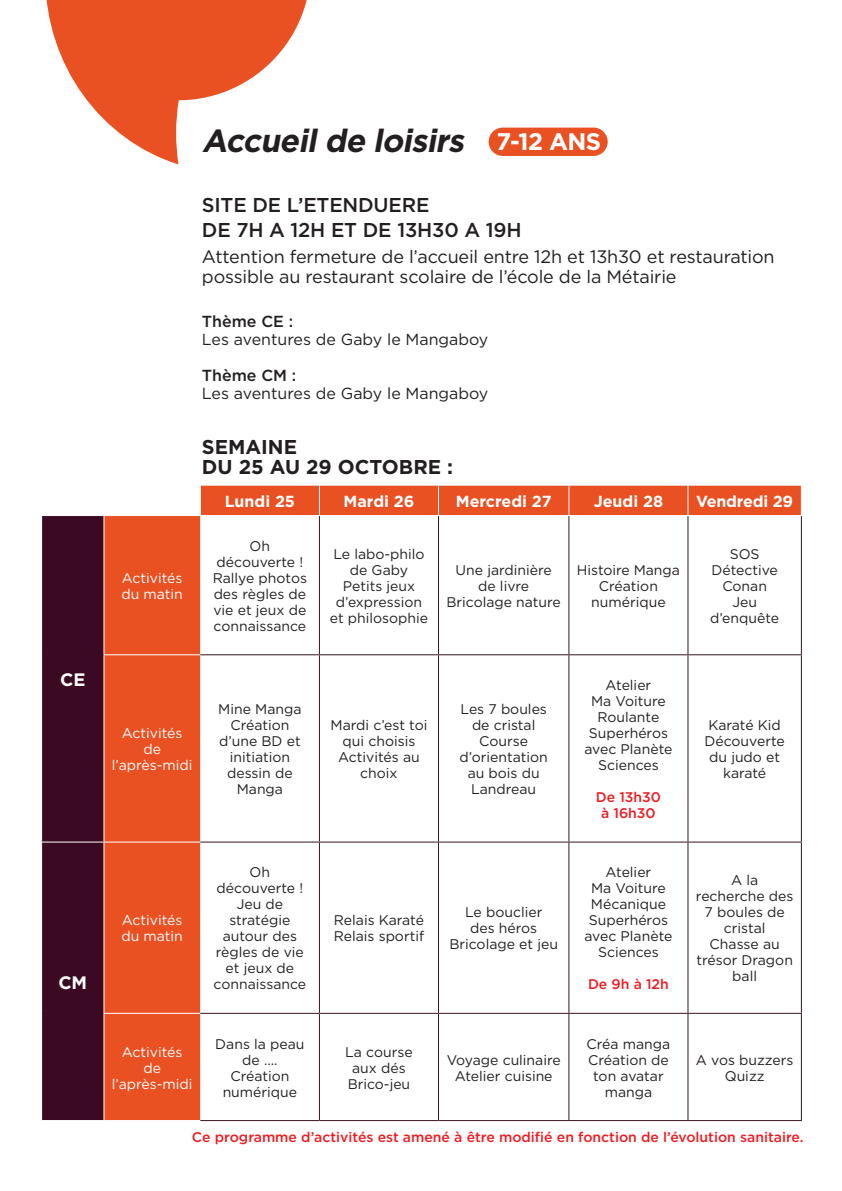
<style>
.page{position:relative;width:842px;height:1191px;background:#fff}
.page>*{position:absolute;margin:0;border:0;box-sizing:border-box;transform-origin:0 0}
.t1{font:italic 700 32px "Gotham";color:#231f20}
.t2{font:700 24px "Gotham";color:#fff}
.t3{font:500 20px "Gotham";letter-spacing:-.01em;color:#231f20}
.t4{font:700 20px "Gotham";color:#231f20}
.t5{font:18px/20px "Gotham";letter-spacing:-.01em;color:#231f20}
.t6{font:700 18px "Gotham";color:#fff}
.t7{font:16px "Gotham";color:#231f20}
.t8{font:700 16px "Gotham";color:#fff}
.t9{font:500 16px "Gotham";color:#231f20}
.t10{font:14px/16px "Gotham";color:#231f20;text-align:center}
.t11{font:500 14px "Gotham";color:#ee1d23}
.t12{font:14px "Gotham";color:#fff}
</style>
<div class="page">
<div style="left:489px;top:128px;width:119px;height:28px;background:#e95123;border-radius:14px"></div>
<div style="left:104px;top:485px;width:697px;height:635px;background:#e95123"></div>
<div style="left:42px;top:516px;width:61px;height:604px;background:#3b0921"></div>
<svg style="left:200px;top:516px;width:601px;height:604px"></svg>
<hr style="left:200px;top:485px;width:1px;height:30px;background:#fff">
<hr style="left:319px;top:485px;width:1px;height:30px;background:#fff">
<hr style="left:438px;top:485px;width:1px;height:30px;background:#fff">
<hr style="left:568px;top:485px;width:1px;height:30px;background:#fff">
<hr style="left:687px;top:485px;width:1px;height:30px;background:#fff">
<hr style="left:200px;top:515px;width:119px;height:1px;background:#fff">
<hr style="left:319px;top:515px;width:119px;height:1px;background:#fff">
<hr style="left:438px;top:515px;width:131px;height:1px;background:#fff">
<hr style="left:569px;top:515px;width:119px;height:1px;background:#fff">
<hr style="left:688px;top:515px;width:114px;height:1px;background:#fff">
<hr style="left:104px;top:515px;width:96px;height:1px;background:#fff">
<hr style="left:103px;top:654px;width:97px;height:1px;background:#fff">
<hr style="left:41px;top:841px;width:63px;height:1px;background:#fff">
<hr style="left:104px;top:841px;width:96px;height:1px;background:#fff">
<hr style="left:103px;top:1012px;width:97px;height:1px;background:#fff">
<hr style="left:319px;top:516px;width:1px;height:138px;background:#35161c">
<hr style="left:438px;top:516px;width:1px;height:138px;background:#35161c">
<hr style="left:568px;top:516px;width:1px;height:138px;background:#35161c">
<hr style="left:687px;top:516px;width:1px;height:138px;background:#35161c">
<hr style="left:801px;top:516px;width:1px;height:138px;background:#35161c">
<hr style="left:319px;top:655px;width:1px;height:186px;background:#35161c">
<hr style="left:200px;top:654px;width:119px;height:1px;background:#35161c">
<hr style="left:319px;top:654px;width:119px;height:1px;background:#35161c">
<hr style="left:438px;top:654px;width:131px;height:1px;background:#35161c">
<hr style="left:569px;top:654px;width:119px;height:1px;background:#35161c">
<hr style="left:438px;top:655px;width:1px;height:186px;background:#35161c">
<hr style="left:568px;top:655px;width:1px;height:186px;background:#35161c">
<hr style="left:687px;top:655px;width:1px;height:186px;background:#35161c">
<hr style="left:688px;top:654px;width:114px;height:1px;background:#35161c">
<hr style="left:801px;top:655px;width:1px;height:186px;background:#35161c">
<hr style="left:319px;top:842px;width:1px;height:170px;background:#35161c">
<hr style="left:200px;top:841px;width:119px;height:1px;background:#35161c">
<hr style="left:319px;top:841px;width:119px;height:1px;background:#35161c">
<hr style="left:438px;top:841px;width:131px;height:1px;background:#35161c">
<hr style="left:569px;top:841px;width:119px;height:1px;background:#35161c">
<hr style="left:438px;top:842px;width:1px;height:170px;background:#35161c">
<hr style="left:568px;top:842px;width:1px;height:170px;background:#35161c">
<hr style="left:687px;top:842px;width:1px;height:170px;background:#35161c">
<hr style="left:688px;top:841px;width:114px;height:1px;background:#35161c">
<hr style="left:801px;top:842px;width:1px;height:170px;background:#35161c">
<hr style="left:319px;top:1013px;width:1px;height:107px;background:#35161c">
<hr style="left:200px;top:1012px;width:119px;height:1px;background:#35161c">
<hr style="left:319px;top:1012px;width:119px;height:1px;background:#35161c">
<hr style="left:438px;top:1012px;width:131px;height:1px;background:#35161c">
<hr style="left:569px;top:1012px;width:119px;height:1px;background:#35161c">
<hr style="left:438px;top:1013px;width:1px;height:107px;background:#35161c">
<hr style="left:568px;top:1013px;width:1px;height:107px;background:#35161c">
<hr style="left:687px;top:1013px;width:1px;height:107px;background:#35161c">
<hr style="left:688px;top:1012px;width:114px;height:1px;background:#35161c">
<hr style="left:801px;top:1013px;width:1px;height:107px;background:#35161c">
<hr style="left:200px;top:1120px;width:119px;height:1px;background:#35161c">
<hr style="left:319px;top:1120px;width:119px;height:1px;background:#35161c">
<hr style="left:438px;top:1120px;width:131px;height:1px;background:#35161c">
<hr style="left:569px;top:1120px;width:119px;height:1px;background:#35161c">
<hr style="left:688px;top:1120px;width:114px;height:1px;background:#35161c">
<svg style="left:46px;top:0;width:261px;height:164px;fill:#e95123"></svg>
<p class="t6" style="left:60px;top:667px;width:27px">CE</p>
<p class="t6" style="left:58px;top:970px;width:30px">CM</p>
<p class="t1" style="left:202px;top:119px;width:271px">Accueilde loisirs</p>
<p class="t2" style="left:497px;top:126px;width:106px">7-12 ANS</p>
<p class="t3" style="left:202px;top:191px;width:229px">SITE DE L’ETENDUERE</p>
<p class="t3" style="left:202px;top:217px;width:321px">DE 7H A 12H ET DE 13H30 A 19H</p>
<p class="t5" style="left:202px;top:246px;width:574px">Attention fermeture de l’accueil entre 12h et 13h30 et restauration possible au restaurant scolaire de l’école de la Métairie</p>
<p class="t9" style="left:202px;top:311px;width:93px">Thème CE :</p>
<p class="t7" style="left:202px;top:329px;width:288px">Les aventures de Gaby le Mangaboy</p>
<p class="t9" style="left:202px;top:365px;width:96px">Thème CM :</p>
<p class="t7" style="left:202px;top:383px;width:288px">Les aventures de Gaby le Mangaboy</p>
<p class="t4" style="left:202px;top:433px;width:97px">SEMAINE</p>
<p class="t4" style="left:202px;top:453px;width:253px">DU 25 AU 29 OCTOBRE :</p>
<p class="t12" style="left:122px;top:569px;width:62px">Activités</p>
<p class="t12" style="left:121px;top:585px;width:63px">du matin</p>
<p class="t12" style="left:122px;top:724px;width:62px">Activités</p>
<p class="t12" style="left:143px;top:740px;width:19px">de</p>
<p class="t12" style="left:112px;top:756px;width:82px">l’après-midi</p>
<p class="t12" style="left:122px;top:911px;width:62px">Activités</p>
<p class="t12" style="left:121px;top:927px;width:63px">du matin</p>
<p class="t12" style="left:122px;top:1042px;width:62px">Activités</p>
<p class="t12" style="left:143px;top:1058px;width:19px">de</p>
<p class="t12" style="left:112px;top:1074px;width:82px">l’après-midi</p>
<p class="t8" style="left:225px;top:490px;width:72px">Lundi 25</p>
<p class="t8" style="left:343px;top:490px;width:72px">Mardi 26</p>
<p class="t8" style="left:456px;top:490px;width:97px">Mercredi 27</p>
<p class="t8" style="left:594px;top:490px;width:71px">Jeudi 28</p>
<p class="t8" style="left:696px;top:490px;width:99px">Vendredi 29</p>
<p class="t10" style="left:250px;top:537px;width:22px">Oh</p>
<p class="t10" style="left:217px;top:553px;width:88px">découverte !</p>
<p class="t10" style="left:213px;top:569px;width:96px;text-align:justify">Rallye photos des règles de vie et jeux de connaissance</p>
<p class="t10" style="left:333px;top:545px;width:93px">Le labo-philo de Gaby</p>
<p class="t10" style="left:330px;top:577px;width:100px">Petits jeux d’expression et philosophie</p>
<p class="t10" style="left:218px;top:701px;width:85px">Mine Manga</p>
<p class="t10" style="left:230px;top:717px;width:61px">Création</p>
<p class="t10" style="left:219px;top:733px;width:83px">d’une BD et initiation</p>
<p class="t10" style="left:227px;top:765px;width:67px">dessin de<br>Manga</p>
<p class="t10" style="left:330px;top:717px;width:98px">Mardi c’est toi qui choisis</p>
<p class="t10" style="left:338px;top:749px;width:83px">Activités au choix</p>
<p class="t10" style="left:250px;top:864px;width:22px">Oh</p>
<p class="t10" style="left:217px;top:880px;width:88px">découverte !</p>
<p class="t10" style="left:237px;top:896px;width:48px">Jeu de</p>
<p class="t10" style="left:214px;top:912px;width:94px">stratégie autour des règles de vie et jeux de connaissance</p>
<p class="t10" style="left:334px;top:912px;width:92px">Relais Karaté</p>
<p class="t10" style="left:334px;top:928px;width:92px">Relais sportif</p>
<p class="t10" style="left:215px;top:1035px;width:91px">Dans la peau de ….</p>
<p class="t10" style="left:230px;top:1067px;width:61px">Création</p>
<p class="t10" style="left:223px;top:1083px;width:76px">numérique</p>
<p class="t10" style="left:345px;top:1043px;width:69px">La course</p>
<p class="t10" style="left:352px;top:1059px;width:55px">aux dés</p>
<p class="t10" style="left:348px;top:1075px;width:64px">Brico-jeu</p>
<p class="t10" style="left:456px;top:561px;width:98px">Une jardinière de livre</p>
<p class="t10" style="left:446px;top:593px;width:116px">Bricolage nature</p>
<p class="t10" style="left:577px;top:561px;width:105px">Histoire Manga</p>
<p class="t10" style="left:599px;top:577px;width:61px">Création</p>
<p class="t10" style="left:591px;top:593px;width:76px">numérique</p>
<p class="t10" style="left:730px;top:545px;width:31px">SOS</p>
<p class="t10" style="left:711px;top:561px;width:68px">Détective<br>Conan</p>
<p class="t10" style="left:732px;top:593px;width:26px">Jeu</p>
<p class="t10" style="left:710px;top:609px;width:70px">d’enquête</p>
<p class="t10" style="left:460px;top:701px;width:88px">Les 7 boules</p>
<p class="t10" style="left:472px;top:717px;width:65px">de cristal</p>
<p class="t10" style="left:479px;top:733px;width:50px">Course</p>
<p class="t10" style="left:460px;top:749px;width:90px">d’orientation au bois du<br>Landreau</p>
<p class="t10" style="left:465px;top:904px;width:79px">Le bouclier</p>
<p class="t10" style="left:470px;top:920px;width:69px">des héros</p>
<p class="t10" style="left:449px;top:936px;width:110px">Bricolage et jeu</p>
<p class="t10" style="left:447px;top:1051px;width:116px">Voyage culinaire</p>
<p class="t10" style="left:455px;top:1067px;width:99px">Atelier cuisine</p>
<p class="t10" style="left:606px;top:677px;width:47px">Atelier</p>
<p class="t10" style="left:584px;top:693px;width:89px">Ma Voiture<br>Roulante<br>Superhéros avec Planète<br>Sciences</p>
<p class="t11" style="left:596px;top:788px;width:67px">De 13h30</p>
<p class="t11" style="left:601px;top:804px;width:56px">à 16h30</p>
<p class="t10" style="left:606px;top:864px;width:47px">Atelier</p>
<p class="t10" style="left:584px;top:880px;width:89px">Ma Voiture<br>Mécanique<br>Superhéros avec Planète<br>Sciences</p>
<p class="t11" style="left:588px;top:975px;width:82px">De 9h à 12h</p>
<p class="t10" style="left:708px;top:717px;width:74px">Karaté Kid</p>
<p class="t10" style="left:705px;top:733px;width:82px">Découverte du judo et karaté</p>
<p class="t10" style="left:731px;top:872px;width:29px">A la</p>
<p class="t10" style="left:696px;top:888px;width:99px">recherche des<br>7 boules de cristal</p>
<p class="t10" style="left:696px;top:936px;width:98px">Chasse au trésor Dragon ball</p>
<p class="t10" style="left:587px;top:1035px;width:85px">Créa manga</p>
<p class="t10" style="left:588px;top:1051px;width:82px">Création de ton avatar manga</p>
<p class="t10" style="left:696px;top:1051px;width:99px">A vos buzzers</p>
<p class="t10" style="left:725px;top:1067px;width:41px">Quizz</p>
<p class="t11" style="left:192px;top:1128px;width:613px">Ce programme d’activités est amené à être modifié en fonction de l’évolution sanitaire.</p>
</div>
